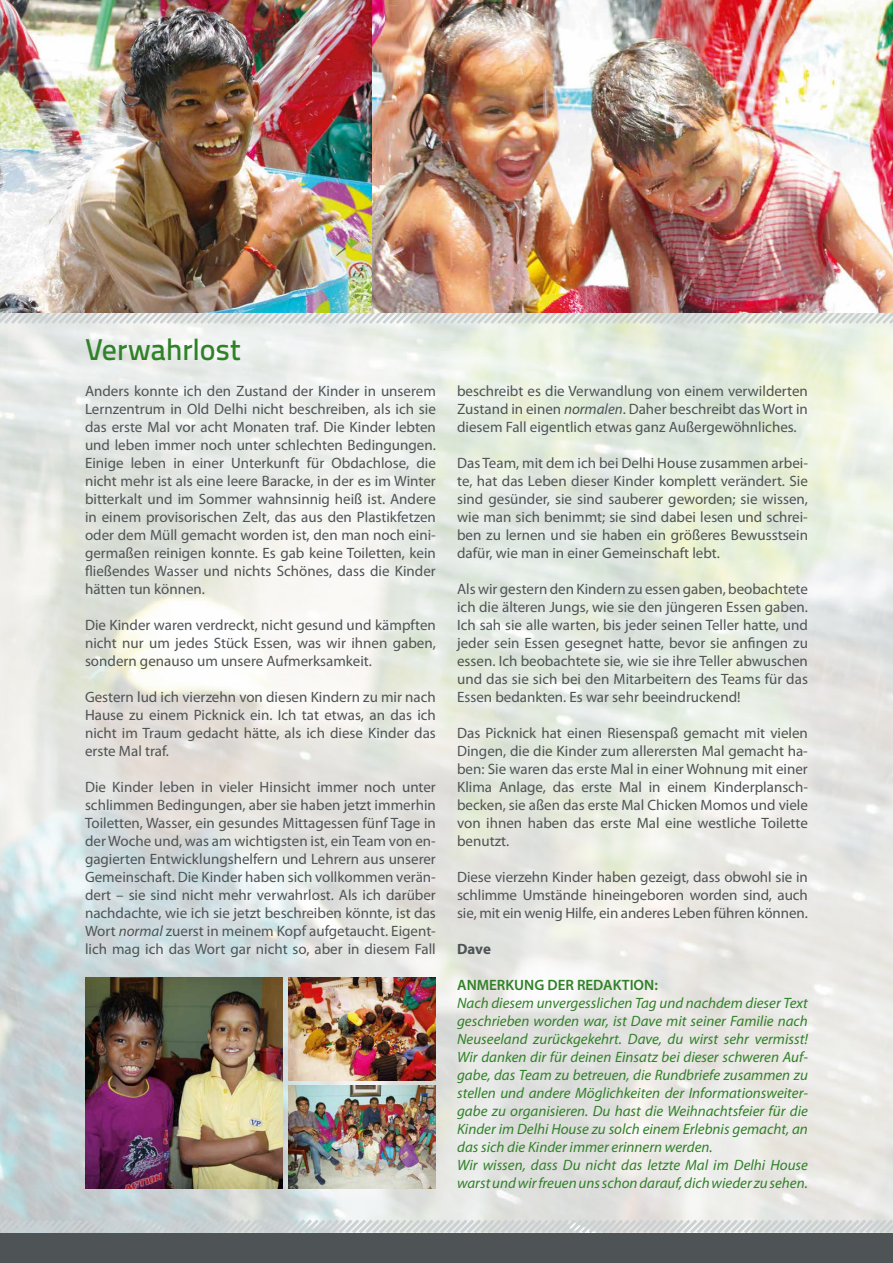
<style>
.page{position:relative;width:893px;height:1263px;background:#fff}
.page>*{position:absolute;margin:0;border:0;box-sizing:border-box;transform-origin:0 0}
.t1{font:500 30px "Titillium Text 22 L";letter-spacing:-.01em;color:#308128}
.t2{font:15px/18px "Myriad Pro";color:#4e5355;text-align:justify}
.t3{font:italic 15px/18px "Myriad Pro";color:#308128}
.t4{font:600 15px "Myriad Pro";color:#308128}
.t5{font:700 15px "Myriad Pro";color:#4e5355}
.s1{font-style:italic}
</style>
<div class="page">
<img style="left:0;top:327px;width:893px;height:890px">
<svg style="left:0;top:1217px;width:893px;height:16px;background:#d3d8d8"></svg>
<div style="left:0;top:1233px;width:893px;height:30px;background:#4e5355"></div>
<svg style="left:0;top:312px;width:893px;height:15px;background:#d9dcd8"></svg>
<img style="left:0;top:0;width:893px;height:312px">
<img style="left:289px;top:978px;width:147px;height:102px">
<img style="left:85px;top:978px;width:197px;height:210px">
<img style="left:289px;top:1086px;width:147px;height:102px">
<h1 class="t1" style="left:85px;top:327px;width:157px">Verwahrlost</h1>
<p class="t2" style="left:85px;top:382px;width:352px">Anders konnte ich den Zustand der Kinder in unserem Lernzentrum in Old Delhi nicht beschreiben, als ich sie das erste Mal vor acht Monaten traf. Die Kinder lebten und leben immer noch unter schlechten Bedingungen.<br>Einige leben in einer Unterkunft für Obdachlose, die nicht mehr ist als eine leere Baracke, in der es im Winter bitterkalt und im Sommer wahnsinnig heiß ist. Andere in einem provisorischen Zelt, das aus den Plastikfetzen oder dem Müll gemacht worden ist, den man noch eini&shy;germaßen reinigen konnte. Es gab keine Toiletten, kein fließendes Wasser und nichts Schönes, dass die Kinder hätten tun können.</p>
<p class="t2" style="left:85px;top:616px;width:352px">Die Kinder waren verdreckt, nicht gesund und kämpften nicht nur um jedes Stück Essen, was wir ihnen gaben, sondern genauso um unsere Aufmerksamkeit.</p>
<p class="t2" style="left:85px;top:688px;width:352px">Gestern lud ich vierzehn von diesen Kindern zu mir nach Hause zu einem Picknick ein. Ich tat etwas, an das ich nicht im Traum gedacht hätte, als ich diese Kinder das erste Mal traf.</p>
<p class="t2" style="left:85px;top:778px;width:352px">Die Kinder leben in vieler Hinsicht immer noch unter schlimmen Bedingungen, aber sie haben jetzt immerhin Toiletten, Wasser, ein gesundes Mittagessen fünf Tage in der Woche und, was am wichtigsten ist, ein Team von en&shy;gagierten Entwicklungshelfern und Lehrern aus unserer Gemeinschaft. Die Kinder haben sich vollkommen verän&shy;dert – sie sind nicht mehr verwahrlost. Als ich darüber nachdachte, wie ich sie jetzt beschreiben könnte, ist das Wort <span class="s1">normal</span> zuerst in meinem Kopf aufgetaucht. Eigent&shy;lich mag ich das Wort gar nicht so, aber in diesem Fall</p>
<p class="t2" style="left:457px;top:382px;width:352px">beschreibt es die Verwandlung von einem verwilderten Zustand in einen <span class="s1">normalen</span>. Daher beschreibt das Wort in diesem Fall eigentlich etwas ganz Außergewöhnliches.</p>
<p class="t2" style="left:457px;top:454px;width:352px">Das Team, mit dem ich bei Delhi House zusammen arbei&shy;te, hat das Leben dieser Kinder komplett verändert. Sie sind gesünder, sie sind sauberer geworden; sie wissen, wie man sich benimmt; sie sind dabei lesen und schrei&shy;ben zu lernen und sie haben ein größeres Bewusstsein dafür, wie man in einer Gemeinschaft lebt.</p>
<p class="t2" style="left:457px;top:580px;width:352px">Als wir gestern den Kindern zu essen gaben, beobachtete ich die älteren Jungs, wie sie den jüngeren Essen gaben.<br>Ich sah sie alle warten, bis jeder seinen Teller hatte, und jeder sein Essen gesegnet hatte, bevor sie anfingen zu essen. Ich beobachtete sie, wie sie ihre Teller abwuschen und das sie sich bei den Mitarbeitern des Teams für das Essen bedankten. Es war sehr beeindruckend!</p>
<p class="t2" style="left:457px;top:724px;width:352px">Das Picknick hat einen Riesenspaß gemacht mit vielen Dingen, die die Kinder zum allerersten Mal gemacht ha&shy;ben: Sie waren das erste Mal in einer Wohnung mit einer Klima Anlage, das erste Mal in einem Kinderplansch&shy;becken, sie aßen das erste Mal Chicken Momos und viele von ihnen haben das erste Mal eine westliche Toilette benutzt.</p>
<p class="t2" style="left:457px;top:868px;width:352px">Diese vierzehn Kinder haben gezeigt, dass obwohl sie in schlimme Umstände hineingeboren worden sind, auch sie, mit ein wenig Hilfe, ein anderes Leben führen können.</p>
<p class="t5" style="left:457px;top:939px;width:35px">Dave</p>
<p class="t4" style="left:457px;top:975px;width:202px">ANMERKUNG DER REDAKTION:</p>
<p class="t3" style="left:457px;top:994px;width:352px">Nach diesem unvergesslichen Tag und nachdem dieser Text geschrieben worden war, ist Dave mit seiner Familie nach Neuseeland zurückgekehrt. Dave, du wirst sehr vermisst!<br>Wir danken dir für deinen Einsatz bei dieser schweren Auf&shy;gabe, das Team zu betreuen, die Rundbriefe zusammen zu stellen und andere Möglichkeiten der Informationsweiter&shy;gabe zu organisieren. Du hast die Weihnachtsfeier für die Kinder im Delhi House zu solch einem Erlebnis gemacht, an das sich die Kinder immer erinnern werden.<br>Wir wissen, dass Du nicht das letzte Mal im Delhi House warst und wir freuen uns schon darauf, dich wieder zu sehen.</p>
</div>
